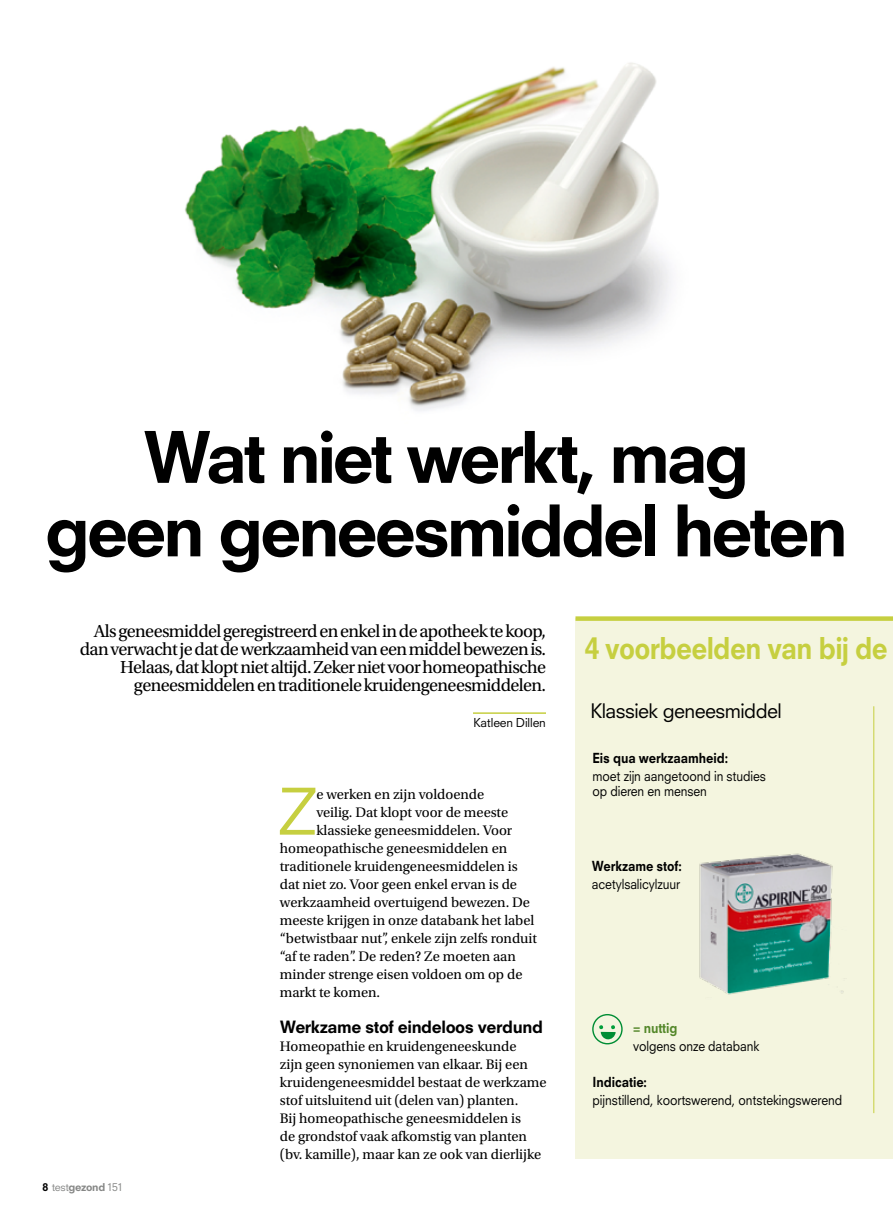
<style>
.page{position:relative;width:893px;height:1212px;background:#fff}
.page>*{position:absolute;margin:0;border:0;box-sizing:border-box;transform-origin:0 0}
.t1{font:800 69px/73.5px "Neuzeit SLT Std";letter-spacing:-.06em;color:#000;text-align:center}
.t2{font:62.4px "Neuzeit SLT Std";color:#c6cf40}
.t3{font:800 29.25px "Neuzeit SLT Std";letter-spacing:-.03em;color:#c6cf40;scale:.9 1}
.t4{font:19.5px "Neuzeit SLT Std";letter-spacing:-.025em;color:#000}
.t5{font:18.3px/18px "Utopia Std";letter-spacing:-.035em;color:#000;text-align:right}
.t6{font:800 16.5px "Neuzeit SLT Std";letter-spacing:-.025em;color:#000}
.t7{font:14.55px/18px "Utopia Std";letter-spacing:-.005em;color:#000}
.t8{font:13.5px/15px "Neuzeit SLT Std";letter-spacing:-.01em;color:#000;scale:.9 1}
.t9{font:800 13.5px "Neuzeit SLT Std";letter-spacing:-.01em;color:#000;scale:.9 1}
.t10{font:800 13.5px "Neuzeit SLT Std";letter-spacing:-.01em;color:#538729;scale:.9 1}
.t11{font:12px "Neuzeit SLT Std";letter-spacing:-.01em;color:#000}
.t12{font:10.5px "Neuzeit SLT Std";letter-spacing:-.04em;color:#868786}
.s1{font-weight:800;color:#000}
.s2{font-weight:800}
</style>
<div class="page">
<img style="left:185px;top:63px;width:486px;height:348px">
<hr style="left:473px;top:712px;width:73px;height:2px;background:#c6cf40">
<div style="left:575px;top:619px;width:318px;height:540px;background:#f4f5df"></div>
<div style="left:575px;top:616px;width:318px;height:5px;background:#c6cf40"></div>
<hr style="left:873px;top:706px;width:1px;height:407px;background:#c6cf40">
<img style="left:699px;top:853px;width:145px;height:142px">
<div style="left:592px;top:1014px;width:31px;height:30px;border:1px solid #008d34;border-radius:50%"></div>
<svg style="left:599px;top:1025px;width:17px;height:15px"></svg>
<h1 class="t1" style="left:45px;top:420px;width:805px">Wat niet werkt, mag<br>geen geneesmiddel heten</h1>
<p class="t5" style="left:80px;top:622px;width:468px">Als geneesmiddel geregistreerd en enkel in de apotheek te koop, dan verwacht je dat de werkzaamheid van een middel bewezen is.<br>Helaas, dat klopt niet altijd. Zeker niet voor homeopathische geneesmiddelen en traditionele kruidengeneesmiddelen.</p>
<p class="t11" style="left:473px;top:715px;width:74px">Katleen Dillen</p>
<p class="t12" style="left:43px;top:1180px;width:82px"><span class="s1">8</span> test<span class="s2">gezond</span> 151</p>
<h2 class="t2" style="left:279px;top:773px;width:40px">Z</h2>
<p class="t7" style="left:316px;top:785px;width:169px">e werken en zijn voldoende</p>
<p class="t7" style="left:316px;top:803px;width:193px">veilig. Dat klopt voor de meeste</p>
<p class="t7" style="left:316px;top:821px;width:197px">klassieke geneesmiddelen. Voor</p>
<p class="t7" style="left:280px;top:839px;width:229px">homeopathische geneesmiddelen en</p>
<p class="t7" style="left:280px;top:857px;width:239px">traditionele kruidengeneesmiddelen is</p>
<p class="t7" style="left:280px;top:875px;width:239px">dat niet zo. Voor geen enkel ervan is de</p>
<p class="t7" style="left:280px;top:893px;width:252px">werkzaamheid overtuigend bewezen. De</p>
<p class="t7" style="left:280px;top:911px;width:256px">meeste krijgen in onze databank het label</p>
<p class="t7" style="left:280px;top:929px;width:259px">“betwistbaar nut”, enkele zijn zelfs ronduit</p>
<p class="t7" style="left:280px;top:947px;width:238px">“af te raden”. De reden? Ze moeten aan</p>
<p class="t7" style="left:280px;top:965px;width:244px">minder strenge eisen voldoen om op de</p>
<p class="t7" style="left:280px;top:983px;width:102px">markt te komen.</p>
<p class="t6" style="left:280px;top:1016px;width:265px">Werkzame stof eindeloos verdund</p>
<p class="t7" style="left:280px;top:1037px;width:268px">Homeopathie en kruidengeneeskunde<br>zijn geen synoniemen van elkaar. Bij een kruidengeneesmiddel bestaat de werkzame stof uitsluitend uit (delen van) planten.<br>Bij homeopathische geneesmiddelen is<br>de grondstof vaak afkomstig van planten (bv. kamille), maar kan ze ook van dierlijke</p>
<h3 class="t3" style="left:585px;top:630px;width:338px">4 voorbeelden van bij de</h3>
<h3 class="t4" style="left:590px;top:699px;width:193px">Klassiek geneesmiddel</h3>
<p class="t9" style="left:592px;top:749px;width:152px">Eis qua werkzaamheid:</p>
<p class="t8" style="left:592px;top:768px;width:194px">moet zijn aangetoond in studies op dieren en mensen</p>
<p class="t9" style="left:592px;top:857px;width:102px">Werkzame stof:</p>
<p class="t8" style="left:592px;top:876px;width:100px">acetylsalicylzuur</p>
<p class="t10" style="left:633px;top:1019px;width:51px">= nuttig</p>
<p class="t8" style="left:633px;top:1038px;width:142px">volgens onze databank</p>
<p class="t9" style="left:593px;top:1073px;width:62px">Indicatie:</p>
<p class="t8" style="left:593px;top:1092px;width:279px">pijnstillend, koortswerend, ontstekingswerend</p>
</div>
